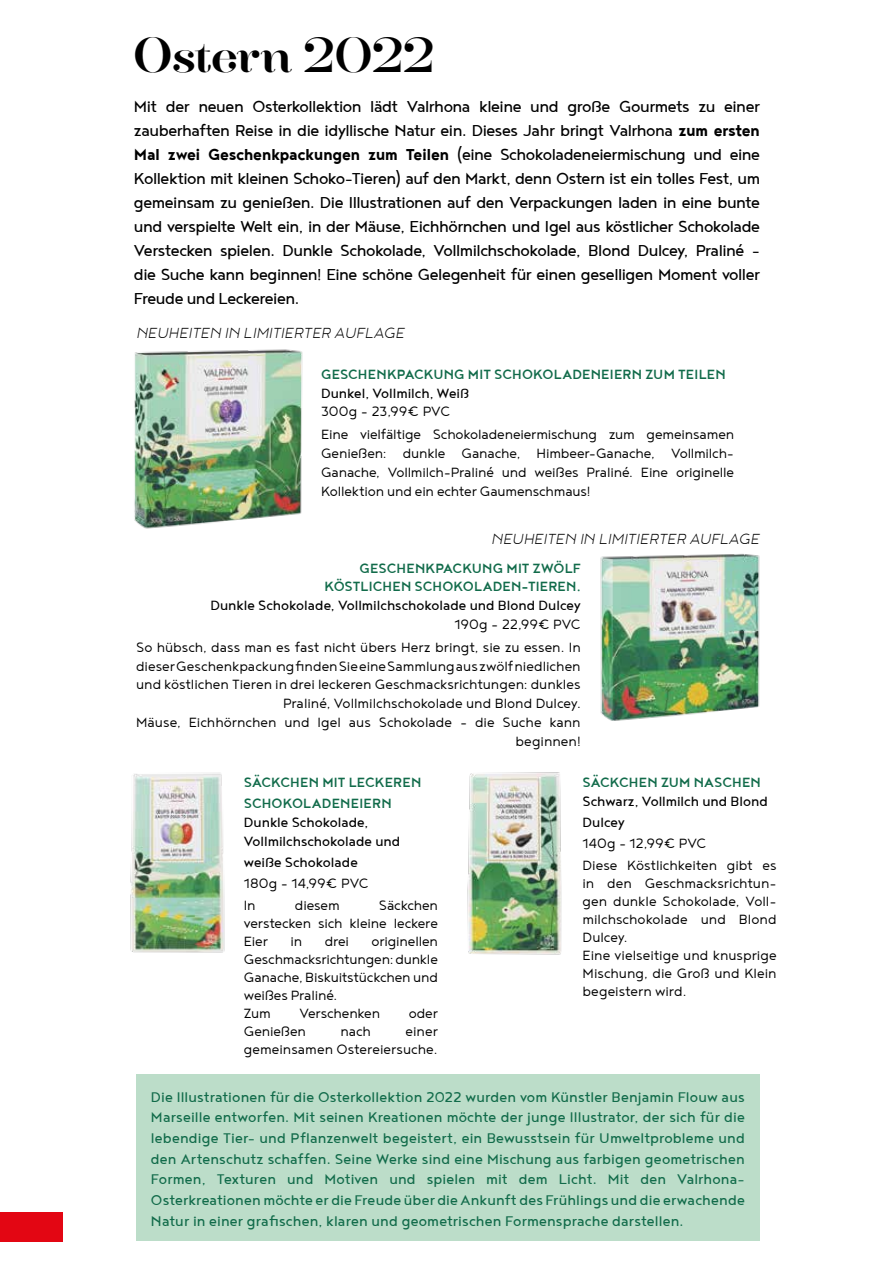
<style>
.page{position:relative;width:893px;height:1263px;background:#fff}
.page>*{position:absolute;margin:0;border:0;box-sizing:border-box;transform-origin:0 0}
.t1{font:42px "Hera Big";letter-spacing:-.02em;color:#000}
.t2{font:19.5px/24px "Noyh Geometric";letter-spacing:-.025em;color:#000;text-align:justify}
.t3{font:italic 300 18px "Noyh Geometric";color:#000}
.t4{font:17.25px/20.7px "Noyh Geometric";letter-spacing:.005em;color:#116b4a;text-align:justify}
.t5{font:300 16.5px/18px "Noyh Geometric";letter-spacing:-.005em;color:#000}
.t6{font:16.5px/18.8px "Noyh Geometric";color:#000}
.t7{font:500 16.5px/21px "Noyh Geometric";letter-spacing:.005em;color:#116b4a}
.s1{font-weight:700}
</style>
<div class="page">
<img style="left:130px;top:772px;width:95px;height:181px">
<div style="left:0;top:1212px;width:62px;height:30px;background:#e30613"></div>
<img style="left:467px;top:772px;width:95px;height:183px">
<img style="left:134px;top:349px;width:169px;height:180px">
<img style="left:600px;top:553px;width:160px;height:168px">
<div style="left:136px;top:1074px;width:624px;height:167px;background:#bcddc9"></div>
<h1 class="t1" style="left:133px;top:22px;width:303px">Ostern 2022</h1>
<p class="t2" style="left:134px;top:94px;width:628px">Mit der neuen Osterkollektion lädt Valrhona kleine und große Gourmets zu einer zauberhaften Reise in die idyllische Natur ein. Dieses Jahr bringt Valrhona <span class="s1">zum ersten Mal zwei Geschenkpackungen zum Teilen</span> (eine Schokoladeneiermischung und eine Kollektion mit kleinen Schoko-Tieren) auf den Markt, denn Ostern ist ein tolles Fest, um gemeinsam zu genießen. Die Illustrationen auf den Verpackungen laden in eine bunte und verspielte Welt ein, in der Mäuse, Eichhörnchen und Igel aus köstlicher Schokolade Verstecken spielen. Dunkle Schokolade, Vollmilchschokolade, Blond Dulcey, Praliné – die Suche kann beginnen! Eine schöne Gelegenheit für einen geselligen Moment voller Freude und Leckereien.</p>
<p class="t3" style="left:136px;top:323px;width:270px">NEUHEITEN IN LIMITIERTER AUFLAGE</p>
<p class="t7" style="left:321px;top:363px;width:406px">GESCHENKPACKUNG MIT SCHOKOLADENEIERN ZUM TEILEN</p>
<p class="t6" style="left:321px;top:383px;width:150px">Dunkel, Vollmilch, Weiß</p>
<p class="t5" style="left:321px;top:400px;width:415px;line-height:23px">300g - 23,99€ PVC<br>Eine vielfältige Schokoladeneiermischung zum gemeinsamen</p>
<p class="t5" style="left:321px;top:444px;width:415px;line-height:18.8px;text-align:justify">Genießen: dunkle Ganache, Himbeer-Ganache, Vollmilch-Ganache, Vollmilch-Praliné und weißes Praliné. Eine originelle Kollektion und ein echter Gaumenschmaus!</p>
<p class="t3" style="left:491px;top:529px;width:270px">NEUHEITEN IN LIMITIERTER AUFLAGE</p>
<p class="t7" style="left:324px;top:558px;width:258px;line-height:18.8px;text-align:right">GESCHENKPACKUNG MIT ZWÖLF<br>KÖSTLICHEN SCHOKOLADEN-TIEREN.</p>
<p class="t6" style="left:210px;top:596px;width:372px">Dunkle Schokolade, Vollmilchschokolade und Blond Dulcey</p>
<p class="t5" style="left:136px;top:612px;width:446px;line-height:23px;text-align:right">190g - 22,99€ PVC<br>So hübsch, dass man es fast nicht übers Herz bringt, sie zu essen. In</p>
<p class="t5" style="left:136px;top:656px;width:446px;line-height:18.8px;text-align:right">dieser Geschenkpackung finden Sie eine Sammlung aus zwölf niedlichen und köstlichen Tieren in drei leckeren Geschmacksrichtungen: dunkles Praliné, Vollmilchschokolade und Blond Dulcey.<br>Mäuse, Eichhörnchen und Igel aus Schokolade – die Suche kann beginnen!</p>
<p class="t7" style="left:244px;top:771px;width:179px">SÄCKCHEN MIT LECKEREN<br>SCHOKOLADENEIERN</p>
<p class="t6" style="left:244px;top:812px;width:158px">Dunkle Schokolade,<br>Vollmilchschokolade und</p>
<p class="t6" style="left:244px;top:852px;width:115px">weiße Schokolade</p>
<p class="t5" style="left:244px;top:871px;width:126px;line-height:22.2px">180g - 14,99€ PVC<br>In</p>
<p class="t5" style="left:244px;top:896px;width:196px;text-align:justify;text-indent:135px">Säckchen verstecken sich kleine leckere Eier</p>
<p class="t5" style="left:295px;top:896px;width:46px">diesem</p>
<p class="t5" style="left:244px;top:932px;width:196px;text-indent:128px">originellen<br>Geschmacksrichtungen: dunkle<br>Ganache, Biskuitstückchen und weißes Praliné.<br>Zum</p>
<p class="t5" style="left:290px;top:932px;width:13px">in</p>
<p class="t5" style="left:325px;top:932px;width:26px">drei</p>
<p class="t5" style="left:299px;top:1004px;width:82px">Verschenken</p>
<p class="t5" style="left:409px;top:1004px;width:31px">oder</p>
<p class="t5" style="left:244px;top:1022px;width:64px">Genießen</p>
<p class="t5" style="left:341px;top:1022px;width:32px">nach</p>
<p class="t5" style="left:244px;top:1022px;width:196px;text-align:right">einer<br>gemeinsamen Ostereiersuche.</p>
<p class="t7" style="left:582px;top:771px;width:180px">SÄCKCHEN ZUM NASCHEN</p>
<p class="t6" style="left:582px;top:790px;width:187px;line-height:21px">Schwarz, Vollmilch und Blond<br>Dulcey</p>
<p class="t5" style="left:582px;top:832px;width:196px;line-height:22.2px">140g - 12,99€ PVC<br>Diese Köstlichkeiten gibt es</p>
<p class="t5" style="left:582px;top:874px;width:196px">in den Geschmacksrichtun&shy;gen dunkle Schokolade, Voll&shy;milchschokolade und Blond<br>Dulcey.<br>Eine vielseitige und knusprige<br>Mischung, die Groß und Klein begeistern wird.</p>
<p class="t4" style="left:151px;top:1086px;width:595px">Die Illustrationen für die Osterkollektion 2022 wurden vom Künstler Benjamin Flouw aus Marseille entworfen. Mit seinen Kreationen möchte der junge Illustrator, der sich für die lebendige Tier- und Pflanzenwelt begeistert, ein Bewusstsein für Umweltprobleme und den Artenschutz schaffen. Seine Werke sind eine Mischung aus farbigen geometrischen Formen, Texturen und Motiven und spielen mit dem Licht. Mit den Valrhona-Osterkreationen möchte er die Freude über die Ankunft des Frühlings und die erwachende Natur in einer grafischen, klaren und geometrischen Formensprache darstellen.</p>
</div>
